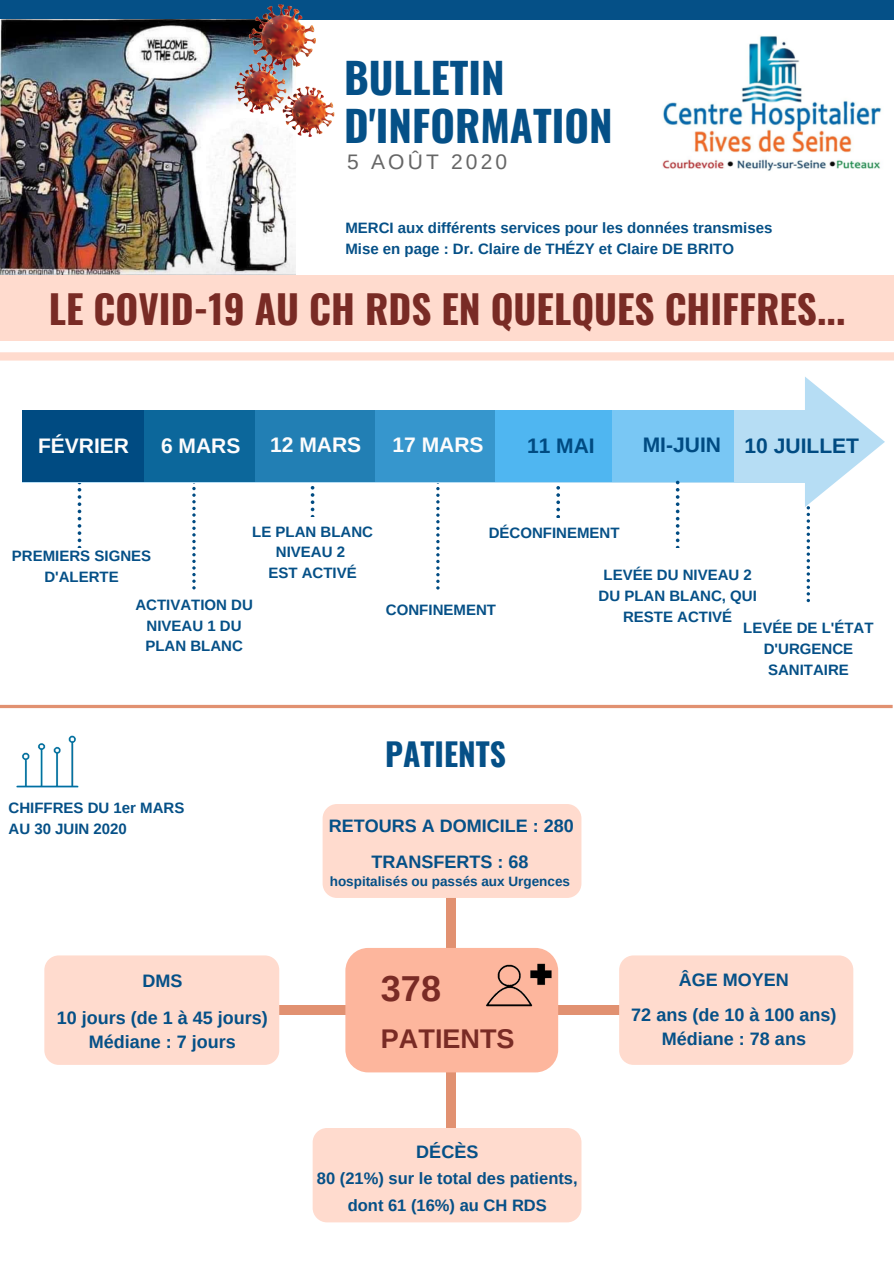
<style>
.page{position:relative;width:894px;height:1264px;background:#fff}
.page>*{position:absolute;margin:0;border:0;box-sizing:border-box;transform-origin:0 0}
.t1{font:700 42px/47.2px "Oswald";color:#055087}
.t2{font:700 39px "Oswald";color:#792b25}
.t3{font:700 36px "Arimo";color:#792b25}
.t4{font:700 31.5px "Oswald";color:#055087}
.t5{font:700 27px "Arimo";color:#792b25}
.t6{font:700 21px "Arimo";color:#fdfcfc}
.t7{font:700 21px "Arimo";color:#004b82}
.t8{font:21px "Arimo";letter-spacing:.15em;color:#666}
.t9{font:700 18px/24.2px "Arimo";color:#055087;text-align:center}
.t10{font:700 16.5px/26.4px "Arimo";color:#055087;text-align:center}
.t11{font:700 15px/20.9px "Arimo";color:#055087;text-align:center}
.t12{font:700 13.5px "Arimo";color:#055087}
</style>
<div class="page">
<div style="left:0;top:0;width:893px;height:19px;background:#055087"></div>
<div style="left:0;top:275px;width:893px;height:66px;background:#ffdbce"></div>
<img style="left:0;top:19px;width:295px;height:256px">
<img style="left:662px;top:36px;width:220px;height:135px">
<svg style="left:0;top:352px;width:893px;height:8px;background:#ffdccf"></svg>
<div style="left:253px;top:1005px;width:134px;height:9px;background:#e19171"></div>
<div style="left:525px;top:1005px;width:134px;height:9px;background:#e19171"></div>
<div style="left:446px;top:994px;width:9px;height:133px;background:#e19171"></div>
<div style="left:446px;top:893px;width:9px;height:134px;background:#e19171"></div>
<div style="left:345px;top:947px;width:213px;height:125px;background:#fdb69d;border-radius:23px"></div>
<svg style="left:78px;top:482px;width:3px;height:66px"></svg>
<svg style="left:192px;top:482px;width:4px;height:107px"></svg>
<svg style="left:310px;top:482px;width:4px;height:35px"></svg>
<svg style="left:436px;top:482px;width:3px;height:107px"></svg>
<svg style="left:556px;top:482px;width:4px;height:36px"></svg>
<div style="left:23px;top:410px;width:801px;height:72px;background:#b6ddf4"></div>
<svg style="left:804px;top:377px;width:80px;height:225px"></svg>
<div style="left:136px;top:411px;width:121px;height:71px;background:#0c679b"></div>
<div style="left:23px;top:411px;width:121px;height:71px;background:#004b82"></div>
<div style="left:256px;top:411px;width:121px;height:71px;background:#227fb4"></div>
<div style="left:375px;top:411px;width:121px;height:71px;background:#3696cd"></div>
<div style="left:495px;top:411px;width:121px;height:71px;background:#4fb6f1"></div>
<div style="left:612px;top:411px;width:121px;height:71px;background:#79c7f4"></div>
<svg style="left:675px;top:480px;width:4px;height:68px"></svg>
<hr style="left:0;top:705px;width:892px;height:3px;background:#e19171">
<div style="left:312px;top:1127px;width:269px;height:95px;background:#ffdbce;border-radius:14px"></div>
<div style="left:322px;top:804px;width:259px;height:94px;background:#ffdbce;border-radius:14px"></div>
<div style="left:619px;top:955px;width:234px;height:109px;background:#ffdbce;border-radius:14px"></div>
<img style="left:486px;top:963px;width:66px;height:44px">
<img style="left:16px;top:735px;width:63px;height:53px">
<div style="left:44px;top:955px;width:235px;height:109px;background:#ffdbce;border-radius:14px"></div>
<img style="left:203px;top:4px;width:151px;height:46px">
<img style="left:198px;top:50px;width:115px;height:78px">
<img style="left:246px;top:74px;width:89px;height:76px">
<h1 class="t1" style="left:344px;top:53px;width:270px">BULLETIN<br>D'INFORMATION</h1>
<h3 class="t8" style="left:347px;top:150px;width:162px">5 AOÛT 2020</h3>
<p class="t11" style="left:345px;top:218px;width:428px;text-align:left">MERCI aux différents services pour les données transmises<br>Mise en page : Dr. Claire de THÉZY et Claire DE BRITO</p>
<h2 class="t2" style="left:49px;top:278px;width:798px">LE COVID-19 AU CH RDS EN QUELQUES CHIFFRES...</h2>
<h3 class="t6" style="left:38px;top:433px;width:93px">FÉVRIER</h3>
<h3 class="t6" style="left:161px;top:433px;width:81px">6 MARS</h3>
<h3 class="t6" style="left:270px;top:433px;width:93px">12 MARS</h3>
<h3 class="t6" style="left:392px;top:433px;width:93px">17 MARS</h3>
<h3 class="t7" style="left:527px;top:433px;width:69px">11 MAI</h3>
<h3 class="t7" style="left:642px;top:433px;width:218px">MI-JUIN 10 JUILLET</h3>
<p class="t11" style="left:252px;top:521px;width:122px">LE PLAN BLANC<br>NIVEAU 2<br>EST ACTIVÉ</p>
<p class="t11" style="left:12px;top:545px;width:141px">PREMIERS SIGNES<br>D'ALERTE</p>
<p class="t11" style="left:135px;top:594px;width:119px">ACTIVATION DU<br>NIVEAU 1 DU<br>PLAN BLANC</p>
<p class="t11" style="left:488px;top:522px;width:132px">DÉCONFINEMENT</p>
<p class="t11" style="left:386px;top:599px;width:111px">CONFINEMENT</p>
<p class="t11" style="left:598px;top:564px;width:160px">LEVÉE DU NIVEAU 2<br>DU PLAN BLANC, QUI<br>RESTE ACTIVÉ</p>
<p class="t11" style="left:743px;top:617px;width:132px">LEVÉE DE L'ÉTAT<br>D'URGENCE<br>SANITAIRE</p>
<h3 class="t4" style="left:385px;top:729px;width:122px">PATIENTS</h3>
<p class="t11" style="left:9px;top:797px;width:177px;text-align:left">CHIFFRES DU 1er MARS<br>AU 30 JUIN 2020</p>
<p class="t9" style="left:328px;top:808px;width:247px;line-height:35.4px">RETOURS A DOMICILE : 280<br>TRANSFERTS : 68</p>
<p class="t12" style="left:330px;top:874px;width:242px">hospitalisés ou passés aux Urgences</p>
<p class="t9" style="left:142px;top:968px;width:41px">DMS</p>
<p class="t9" style="left:678px;top:967px;width:112px">ÂGE MOYEN</p>
<h3 class="t3" style="left:381px;top:967px;width:62px">378</h3>
<h3 class="t5" style="left:381px;top:1023px;width:135px">PATIENTS</h3>
<p class="t9" style="left:631px;top:1002px;width:207px">72 ans (de 10 à 100 ans)<br>Médiane : 78 ans</p>
<p class="t9" style="left:57px;top:1005px;width:213px">10 jours (de 1 à 45 jours)<br>Médiane : 7 jours</p>
<p class="t9" style="left:416px;top:1139px;width:64px">DÉCÈS</p>
<p class="t10" style="left:317px;top:1165px;width:262px">80 (21%) sur le total des patients, dont 61 (16%) au CH RDS</p>
</div>
